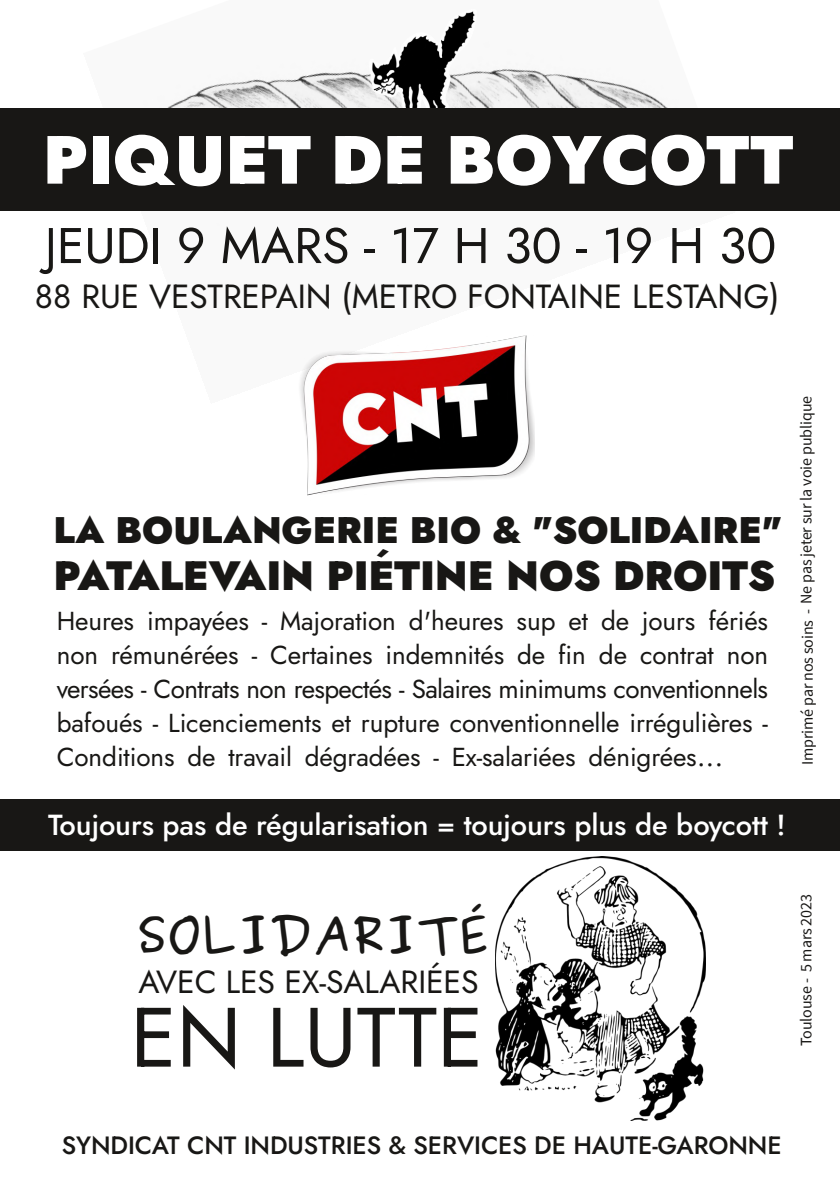
<style>
.page{position:relative;width:840px;height:1191px;background:#fff}
.page>*{position:absolute;margin:0;border:0;box-sizing:border-box;transform-origin:0 0}
.t1{font:84px "Jost";color:#181715}
.t2{font:900 68px "Jost";color:#fff}
.t3{font:50px "Jost";color:#181715}
.t4{font:700 48px "Purisa";color:#181715}
.t5{font:900 41px "Jost";letter-spacing:-.005em;color:#181715}
.t6{font:900 37px "Jost";letter-spacing:-.005em;color:#181715}
.t7{font:33.4px "Jost";letter-spacing:-.005em;color:#181715}
.t8{font:32px "Jost";letter-spacing:-.005em;color:#181715}
.t9{font:500 29px "Jost";letter-spacing:-.005em;color:#fff}
.t10{font:26px/34px "Jost";letter-spacing:-.005em;color:#181715;text-align:justify}
.t11{font:500 25px "Jost";letter-spacing:-.005em;color:#181715}
.t12{font:16px "Source Sans Pro";letter-spacing:-.005em;color:#181715}
.s1{font-size:30px}
</style>
<div class="page">
<img style="left:83px;top:68px;width:652px;height:41px">
<img style="left:369px;top:11px;width:107px;height:98px">
<img style="left:495px;top:856px;width:209px;height:264px">
<div style="left:0;top:109px;width:839px;height:102px;background:#181715"></div>
<div style="left:0;top:798px;width:839px;height:52px;background:#181715"></div>
<img style="left:300px;top:335px;width:234px;height:161px">
<h2 class="t2" style="left:43px;top:111px;width:751px">PIQUET DE BOYCOTT</h2>
<h3 class="t3" style="left:45px;top:209px;width:732px">JEUDI 9 MARS - 17 H 30 - 19 H 30</h3>
<p class="t7" style="left:35px;top:272px;width:745px">88 RUE VESTREPAIN (METRO FONTAINE LESTANG)</p>
<h3 class="t6" style="left:53px;top:503px;width:729px">LA BOULANGERIE BIO &amp; "SOLIDAIRE"</h3>
<h3 class="t5" style="left:53px;top:546px;width:723px">PATALEVAIN PIÉTINE NOS DROITS</h3>
<p class="t10" style="left:57px;top:604px;width:712px">Heures impayées - Majoration d'heures sup et de jours fériés non rémunérées - Certaines indemnités de fin de contrat non versées - Contrats non respectés - Salaires minimums conventionnels bafoués - Licenciements et rupture conventionnelle irrégulières - Conditions de travail dégradées - Ex-salariées dénigrées<span class="s1">...</span></p>
<p class="t9" style="left:48px;top:803px;width:738px">Toujours pas de régularisation = toujours plus de boycott !</p>
<p class="t12" style="left:795px;top:765px;width:371px;rotate:-90deg">Imprimé par nos soins - Ne pas jeter sur la voie publique</p>
<h3 class="t4" style="left:137px;top:908px;width:354px">SOLIDARITÉ</h3>
<p class="t8" style="left:138px;top:959px;width:341px">AVEC LES EX-SALARIÉES</p>
<h1 class="t1" style="left:130px;top:976px;width:354px">EN LUTTE</h1>
<p class="t12" style="left:795px;top:1046px;width:153px;rotate:-90deg">Toulouse - 5 mars 2023</p>
<p class="t11" style="left:62px;top:1127px;width:721px">SYNDICAT CNT INDUSTRIES &amp; SERVICES DE HAUTE-GARONNE</p>
</div>
